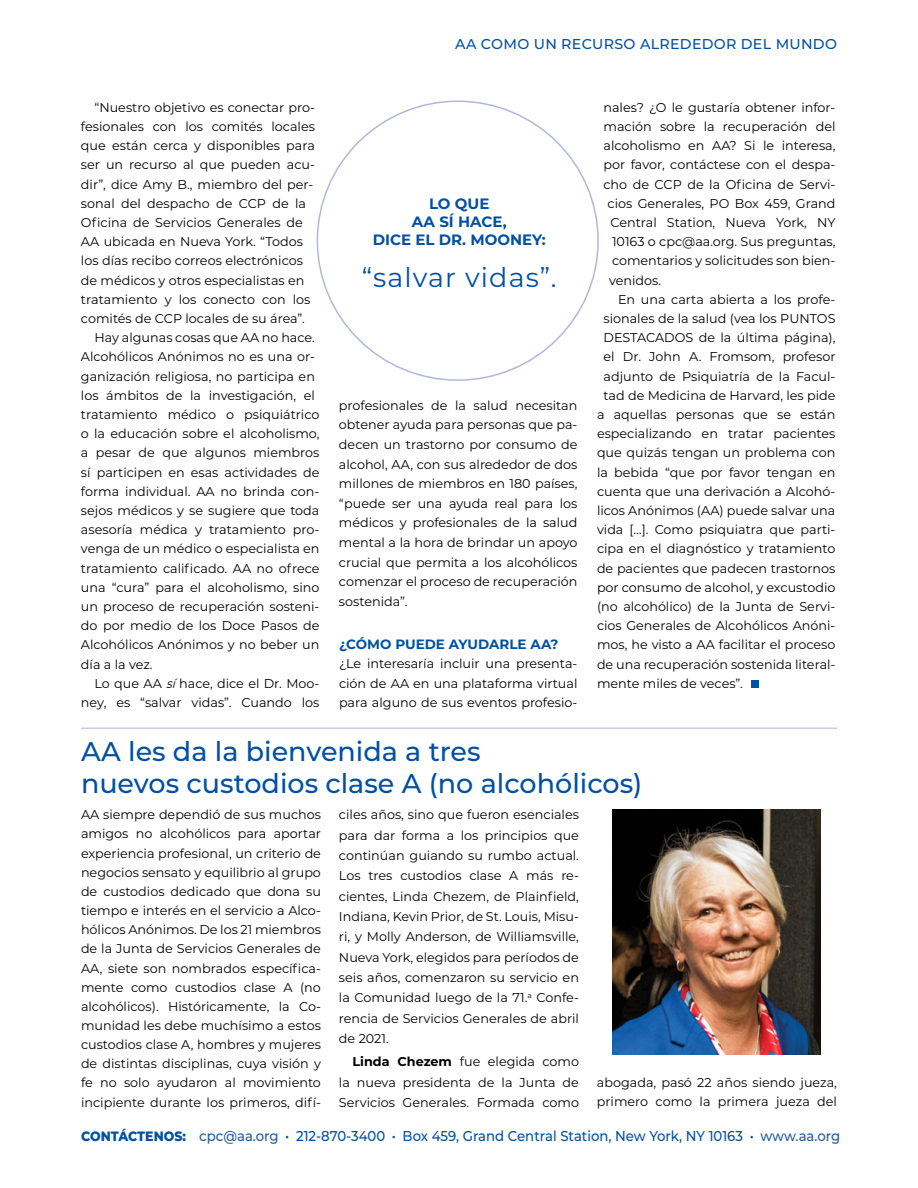
<style>
.page{position:relative;width:918px;height:1188px;background:#fff}
.page>*{position:absolute;margin:0;border:0;box-sizing:border-box;transform-origin:0 0}
.t1{font:500 27px/31.5px "Montserrat";color:#0050a3}
.t2{font:27px "Montserrat";letter-spacing:.04em;color:#0050a3}
.t3{font:700 15px/18px "Montserrat";color:#0050a3;text-align:center}
.t4{font:500 14.25px "Montserrat";color:#0050a3;scale:.93 1}
.t5{font:500 14.25px "Montserrat";letter-spacing:.02em;color:#0050a3}
.t6{font:700 13.5px "Montserrat";color:#0050a3}
.t7{font:12.75px/19.2px "Montserrat";color:#000;text-align:justify}
.s1{font-style:italic}
.s2{font-weight:700}
.s3{font-weight:800;font-size:13.5px}
.s4{color:#215e9e}
</style>
<div class="page">
<hr style="left:81px;top:728px;width:756px;height:1px;background:#afb7dd">
<img style="left:612px;top:810px;width:208px;height:245px">
<div style="left:751px;top:681px;width:8px;height:7px;background:#0050a3"></div>
<p class="t5" style="left:455px;top:34px;width:383px">AA COMO UN RECURSO ALREDEDOR DEL MUNDO</p>
<p class="t7" style="left:94px;top:97px;width:222px">“Nuestro objetivo es conectar pro-</p>
<p class="t7" style="left:81px;top:116px;width:236px">fesionales con los comités locales</p>
<p class="t7" style="left:81px;top:136px;width:235px">que están cerca y disponibles para</p>
<p class="t7" style="left:81px;top:155px;width:236px">ser un recurso al que pueden acu-</p>
<p class="t7" style="left:81px;top:174px;width:234px">dir”, dice Amy B., miembro del per-</p>
<p class="t7" style="left:81px;top:193px;width:227px">sonal del despacho de CCP de la</p>
<p class="t7" style="left:81px;top:212px;width:224px">Oficina de Servicios Generales de</p>
<p class="t7" style="left:81px;top:232px;width:223px">AA ubicada en Nueva York. “Todos</p>
<p class="t7" style="left:81px;top:251px;width:224px">los días recibo correos electrónicos</p>
<p class="t7" style="left:81px;top:270px;width:225px">de médicos y otros especialistas en</p>
<p class="t7" style="left:81px;top:289px;width:231px">tratamiento y los conecto con los</p>
<p class="t7" style="left:81px;top:308px;width:225px">comités de CCP locales de su área”.</p>
<p class="t7" style="left:94px;top:328px;width:222px">Hay algunas cosas que AA no hace.</p>
<p class="t7" style="left:81px;top:347px;width:236px">Alcohólicos Anónimos no es una or-</p>
<p class="t7" style="left:81px;top:366px;width:235px">ganización religiosa, no participa en</p>
<p class="t7" style="left:81px;top:385px;width:235px">los ámbitos de la investigación, el</p>
<p class="t7" style="left:81px;top:404px;width:240px">tratamiento médico o psiquiátrico</p>
<p class="t7" style="left:81px;top:424px;width:240px">o la educación sobre el alcoholismo,</p>
<p class="t7" style="left:81px;top:443px;width:240px">a pesar de que algunos miembros</p>
<p class="t7" style="left:81px;top:462px;width:240px">sí participen en esas actividades de</p>
<p class="t7" style="left:81px;top:481px;width:240px">forma individual. AA no brinda con-</p>
<p class="t7" style="left:81px;top:500px;width:240px">sejos médicos y se sugiere que toda</p>
<p class="t7" style="left:81px;top:520px;width:240px">asesoría médica y tratamiento pro-</p>
<p class="t7" style="left:81px;top:539px;width:240px">venga de un médico o especialista en</p>
<p class="t7" style="left:81px;top:558px;width:240px">tratamiento calificado. AA no ofrece</p>
<p class="t7" style="left:81px;top:577px;width:240px">una “cura” para el alcoholismo, sino</p>
<p class="t7" style="left:81px;top:596px;width:240px">un proceso de recuperación sosteni-</p>
<p class="t7" style="left:81px;top:616px;width:240px">do por medio de los Doce Pasos de</p>
<p class="t7" style="left:81px;top:635px;width:240px">Alcohólicos Anónimos y no beber un</p>
<p class="t7" style="left:81px;top:654px;width:73px">día a la vez.</p>
<p class="t7" style="left:94px;top:673px;width:227px">Lo que AA <span class="s1">sí</span>hace, dice el Dr. Moo-</p>
<p class="t7" style="left:81px;top:692px;width:240px">ney, es “salvar vidas”. Cuando los</p>
<p class="t3" style="left:373px;top:194px;width:174px">LO QUE<br>AA SÍ HACE,<br>DICE EL DR. MOONEY:</p>
<h1 class="t2" style="left:362px;top:259px;width:196px">“salvar vidas”.</h1>
<p class="t7" style="left:339px;top:395px;width:240px;line-height:19.6px">profesionales de la salud necesitan obtener ayuda para personas que pa&shy;decen un trastorno por consumo de alcohol, AA, con sus alrededor de dos millones de miembros en 180 países, “puede ser una ayuda real para los médicos y profesionales de la salud mental a la hora de brindar un apoyo crucial que permita a los alcohólicos comenzar el proceso de recuperación sostenida”.</p>
<p class="t6" style="left:339px;top:634px;width:221px">¿CÓMO PUEDE AYUDARLE AA?</p>
<p class="t7" style="left:339px;top:653px;width:240px;line-height:19.6px">¿Le interesaría incluir una presenta&shy;ción de AA en una plataforma virtual para alguno de sus eventos profesio-</p>
<p class="t7" style="left:603px;top:97px;width:234px">nales? ¿O le gustaría obtener infor-</p>
<p class="t7" style="left:603px;top:116px;width:234px">mación sobre la recuperación del</p>
<p class="t7" style="left:603px;top:136px;width:233px">alcoholismo en AA? Si le interesa,</p>
<p class="t7" style="left:603px;top:155px;width:234px">por favor, contáctese con el despa-</p>
<p class="t7" style="left:603px;top:174px;width:234px">cho de CCP de la Oficina de Servi-</p>
<p class="t7" style="left:608px;top:193px;width:229px">cios Generales, PO Box 459, Grand</p>
<p class="t7" style="left:610px;top:212px;width:226px">Central Station, Nueva York, NY</p>
<p class="t7" style="left:612px;top:232px;width:225px">10163 o cpc@aa.org. Sus preguntas,</p>
<p class="t7" style="left:612px;top:251px;width:225px">comentarios y solicitudes son bien-</p>
<p class="t7" style="left:609px;top:270px;width:54px">venidos.</p>
<p class="t7" style="left:618px;top:289px;width:219px">En una carta abierta a los profe-</p>
<p class="t7" style="left:603px;top:308px;width:234px">sionales de la salud (vea los PUNTOS</p>
<p class="t7" style="left:603px;top:328px;width:234px">DESTACADOS de la última página),</p>
<p class="t7" style="left:603px;top:347px;width:234px">el Dr. John A. Fromsom, profesor</p>
<p class="t7" style="left:603px;top:366px;width:233px">adjunto de Psiquiatría de la Facul-</p>
<p class="t7" style="left:603px;top:385px;width:234px">tad de Medicina de Harvard, les pide</p>
<p class="t7" style="left:597px;top:404px;width:240px">a aquellas personas que se están</p>
<p class="t7" style="left:597px;top:424px;width:240px">especializando en tratar pacientes</p>
<p class="t7" style="left:597px;top:443px;width:240px">que quizás tengan un problema con</p>
<p class="t7" style="left:597px;top:462px;width:240px">la bebida “que por favor tengan en</p>
<p class="t7" style="left:597px;top:481px;width:240px">cuenta que una derivación a Alcohó-</p>
<p class="t7" style="left:597px;top:500px;width:240px">licos Anónimos (AA) puede salvar una</p>
<p class="t7" style="left:597px;top:520px;width:240px">vida […]. Como psiquiatra que parti-</p>
<p class="t7" style="left:597px;top:539px;width:240px">cipa en el diagnóstico y tratamiento</p>
<p class="t7" style="left:597px;top:558px;width:240px">de pacientes que padecen trastornos</p>
<p class="t7" style="left:597px;top:577px;width:240px">por consumo de alcohol, y excustodio</p>
<p class="t7" style="left:597px;top:596px;width:240px">(no alcohólico) de la Junta de Servi-</p>
<p class="t7" style="left:597px;top:616px;width:240px">cios Generales de Alcohólicos Anóni-</p>
<p class="t7" style="left:597px;top:635px;width:240px">mos, he visto a AA facilitar el proceso</p>
<p class="t7" style="left:597px;top:654px;width:240px">de una recuperación sostenida literal-</p>
<p class="t7" style="left:597px;top:673px;width:147px">mente miles de veces”.</p>
<h1 class="t1" style="left:81px;top:735px;width:563px">AA les da la bienvenida a tres<br>nuevos custodios clase A (no alcohólicos)</h1>
<p class="t7" style="left:81px;top:805px;width:242px">AA siempre dependió de sus muchos amigos no alcohólicos para aportar experiencia profesional, un criterio de negocios sensato y equilibrio al grupo de custodios dedicado que dona su tiempo e interés en el servicio a Alco&shy;hólicos Anónimos. De los 21 miembros de la Junta de Servicios Generales de AA, siete son nombrados específica&shy;mente como custodios clase A (no alcohólicos). Históricamente, la Co&shy;munidad les debe muchísimo a estos custodios clase A, hombres y mujeres de distintas disciplinas, cuya visión y fe no solo ayudaron al movimiento incipiente durante los primeros, difí-</p>
<p class="t7" style="left:339px;top:804px;width:242px;line-height:20.4px">ciles años, sino que fueron esenciales para dar forma a los principios que continúan guiando su rumbo actual.<br>Los tres custodios clase A más re&shy;cientes, Linda Chezem, de Plainfield, Indiana, Kevin Prior, de St. Louis, Misu&shy;ri, y Molly Anderson, de Williamsville, Nueva York, elegidos para períodos de seis años, comenzaron su servicio en la Comunidad luego de la 71.<sup>a</sup> Confe&shy;rencia de Servicios Generales de abril de 2021.</p>
<p class="t7" style="left:339px;top:1051px;width:242px;line-height:20.4px;text-indent:14px"><span class="s2">Linda Chezem</span> fue elegida como la nueva presidenta de la Junta de Servicios Generales. Formada como</p>
<p class="t7" style="left:597px;top:1072px;width:242px">abogada, pasó 22 años siendo jueza, primero como la primera jueza del</p>
<p class="t4" style="left:81px;top:1126px;width:818px"><span class="s3">CONTÁCTENOS:</span> <span class="s4">cpc@aa.org</span> • 212-870-3400 • Box 459, Grand Central Station, New York, NY 10163 • <span class="s4">www.aa.org</span></p>
</div>
